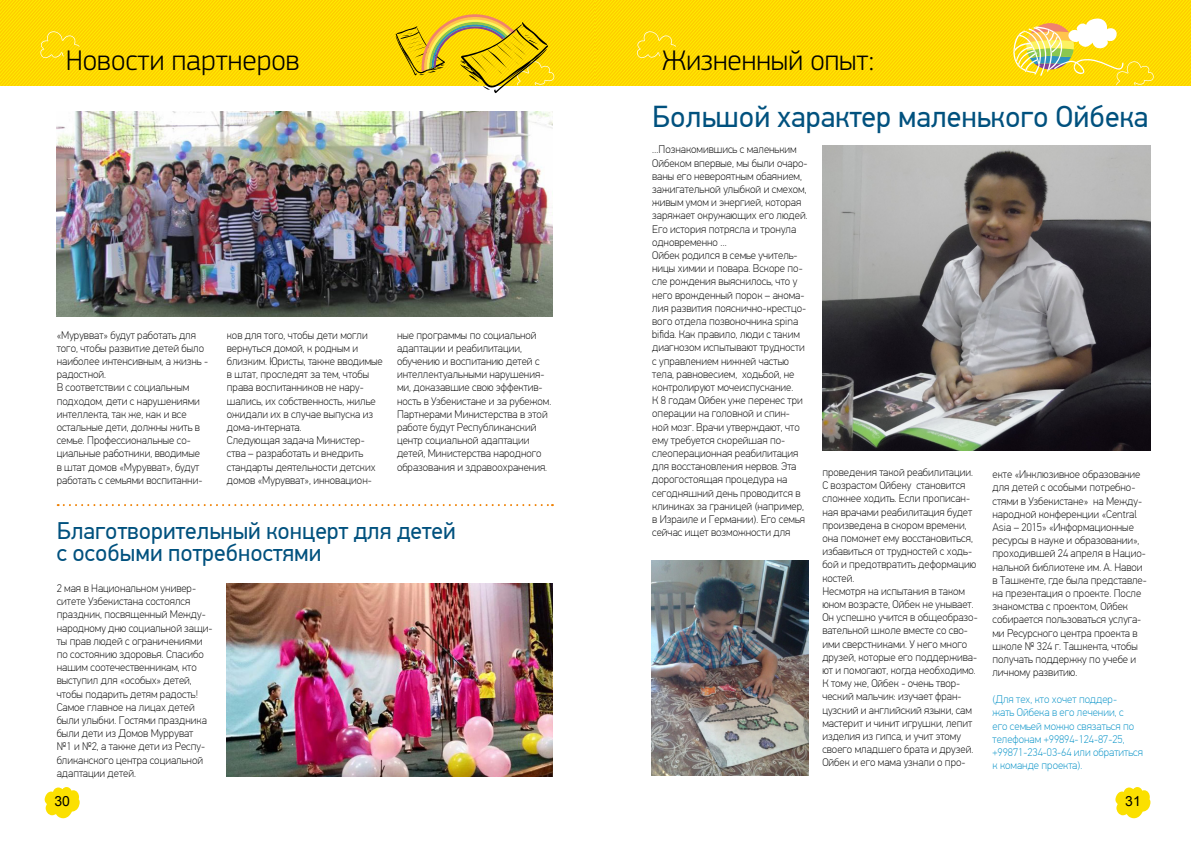
<style>
.page{position:relative;width:1191px;height:842px;background:#fff}
.page>*{position:absolute;margin:0;border:0;box-sizing:border-box;transform-origin:0 0}
.t1{font:30.2px "PF Din Text Pro";color:#00517e}
.t2{font:300 29.5px "PF Square Sans Pro";color:#000}
.t3{font:24px/22px "PF Din Text Pro";color:#00517e}
.t4{font:14px "Arial";color:#000}
.t5{font:100 11px/13.2px "PF Din Text Pro";color:#000}
.t6{font:100 11px/13.2px "PF Din Text Pro";color:#0090c6}
</style>
<div class="page">
<svg style="left:1115px;top:787px;width:35px;height:31px"></svg>
<svg style="left:45px;top:787px;width:35px;height:31px"></svg>
<svg style="left:0;top:0;width:392px;height:85px;background:#fed900"></svg>
<svg style="left:40px;top:31px;width:40px;height:27px"></svg>
<svg style="left:392px;top:0;width:203px;height:93px;background:#eece1c"></svg>
<img style="left:57px;top:111px;width:496px;height:206px">
<img style="left:227px;top:584px;width:326px;height:193px">
<svg style="left:58px;top:504px;width:495px;height:2px"></svg>
<svg style="left:595px;top:0;width:392px;height:85px;background:#fed900"></svg>
<svg style="left:637px;top:31px;width:39px;height:27px"></svg>
<svg style="left:987px;top:0;width:203px;height:85px;background:#f9da20"></svg>
<img style="left:822px;top:145px;width:328px;height:306px">
<img style="left:651px;top:561px;width:158px;height:214px">
<h2 class="t2" style="left:66px;top:50px;width:236px">Новости партнеров</h2>
<p class="t5" style="left:57px;top:328px;width:153px">«Мурувват» будут работать для того, чтобы развитие детей было наиболее интенсивным, а жизнь - радостной.<br>В соответствии с социальным подходом, дети с нарушениями интеллекта, так же, как и все остальные дети, должны жить в семье. Профессиональные со&shy;циальные работники, вводимые<br>в штат домов «Мурувват», будут работать с семьями воспитанни-</p>
<p class="t5" style="left:227px;top:328px;width:157px">ков для того, чтобы дети могли вернуться домой, к родным и близким. Юристы, также вводимые в штат, проследят за тем, чтобы права воспитанников не нару&shy;шались, их собственность, жилье ожидали их в случае выпуска из дома-интерната.<br>Следующая задача Министер&shy;ства – разработать и внедрить стандарты деятельности детских домов «Мурувват», инновацион-</p>
<p class="t5" style="left:397px;top:328px;width:156px">ные программы по социальной адаптации и реабилитации, обучению и воспитанию детей с интеллектуальными нарушения&shy;ми, доказавшие свою эффектив&shy;ность в Узбекистане и за рубежом.<br>Партнерами Министерства в этой работе будут Республиканский центр социальной адаптации детей, Министерства народного образования и здравоохранения.</p>
<h3 class="t3" style="left:57px;top:520px;width:400px">Благотворительный концерт для детей с особыми потребностями</h3>
<p class="t5" style="left:57px;top:582px;width:157px">2 мая в Национальном универ&shy;ситете Узбекистана состоялся праздник, посвященный Между&shy;народному дню социальной защи&shy;ты прав людей с ограничениями по состоянию здоровья. Спасибо нашим соотечественникам, кто выступил для «особых» детей, чтобы подарить детям радость!<br>Самое главное на лицах детей были улыбки. Гостями праздника были дети из Домов Мурруват<br>№1 и №2, а также дети из Респу&shy;бликанского центра социальной адаптации детей.</p>
<h2 class="t2" style="left:662px;top:50px;width:213px">Жизненный опыт:</h2>
<h1 class="t1" style="left:652px;top:99px;width:498px">Большой характер маленького Ойбека</h1>
<p class="t5" style="left:652px;top:143px;width:157px">…Познакомившись с маленьким<br>Ойбеком впервые, мы были очаро&shy;ваны его невероятным обаянием, зажигательной улыбкой и смехом, живым умом и энергией, которая заряжает окружающих его людей.<br>Его история потрясла и тронула одновременно …<br>Ойбек родился в семье учитель&shy;ницы химии и повара. Вскоре по&shy;сле рождения выяснилось, что у него врожденный порок – анома&shy;лия развития пояснично-крестцо&shy;вого отдела позвоночника spina bifida. Как правило, люди с таким диагнозом испытывают трудности с управлением нижней частью тела, равновесием, ходьбой, не контролируют мочеиспускание.<br>К 8 годам Ойбек уже перенес три операции на головной и спин&shy;ной мозг. Врачи утверждают, что ему требуется скорейшая по&shy;слеоперационная реабилитация для восстановления нервов. Эта дорогостоящая процедура на сегодняшний день проводится в клиниках за границей (например, в Израиле и Германии). Его семья сейчас ищет возможности для</p>
<p class="t5" style="left:822px;top:466px;width:157px">проведения такой реабилитации.<br>С возрастом Ойбеку становится сложнее ходить. Если прописан&shy;ная врачами реабилитация будет произведена в скором времени, она поможет ему восстановиться, избавиться от трудностей с ходь&shy;бой и предотвратить деформацию костей.<br>Несмотря на испытания в таком юном возрасте, Ойбек не унывает.<br>Он успешно учится в общеобразо&shy;вательной школе вместе со сво&shy;ими сверстниками. У него много друзей, которые его поддержива&shy;ют и помогают, когда необходимо.<br>К тому же, Ойбек - очень твор&shy;ческий мальчик: изучает фран&shy;цузский и английский языки, сам мастерит и чинит игрушки, лепит изделия из гипса, и учит этому своего младшего брата и друзей.<br>Ойбек и его мама узнали о про-</p>
<p class="t5" style="left:992px;top:468px;width:156px">екте «Инклюзивное образование для детей с особыми потребно&shy;стями в Узбекистане» на Между&shy;народной конференции «Central<br>Asia – 2015» «Информационные ресурсы в науке и образовании», проходившей 24 апреля в Нацио&shy;нальной библиотеке им. А. Навои в Ташкенте, где была представле&shy;на презентация о проекте. После знакомства с проектом, Ойбек собирается пользоваться услуга&shy;ми Ресурсного центра проекта в школе № 324 г. Ташкента, чтобы получать поддержку по учебе и личному развитию.</p>
<p class="t6" style="left:992px;top:693px;width:152px">(Для тех, кто хочет поддер-<br>жать Ойбека в его лечении, с<br>его семьей можно связаться по телефонам +99894-124-87-25, +99871-234-03-64 или обратиться к команде проекта).</p>
<p class="t4" style="left:54px;top:792px;width:17px">30</p>
<p class="t4" style="left:1125px;top:792px;width:17px">31</p>
</div>
